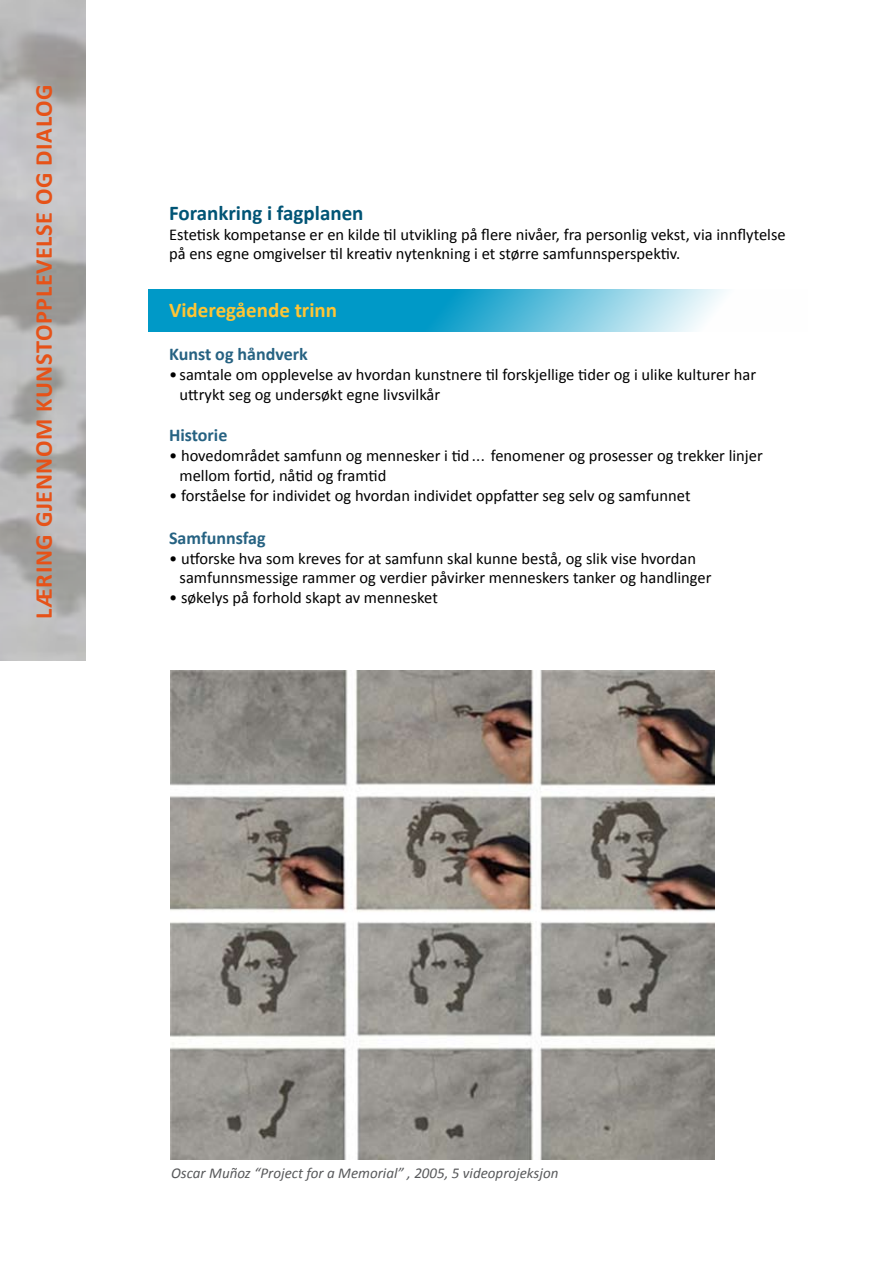
<style>
.page{position:relative;width:893px;height:1263px;background:#fff}
.page>*{position:absolute;margin:0;border:0;box-sizing:border-box;transform-origin:0 0}
.t1{font:700 24.3px "Calibri";letter-spacing:.025em;color:#e65218}
.t2{font:700 21px "Calibri";color:#005475}
.t3{font:700 21px "Calibri";color:#ffc534}
.t4{font:700 18px "Calibri";color:#266282}
.t5{font:16.5px/19.8px "Calibri";color:#000}
.t6{font:italic 15px "Calibri";color:#58595b}
</style>
<div class="page">
<img style="left:170px;top:670px;width:544px;height:489px">
<svg style="left:149px;top:289px;width:577px;height:42px;background:#40b2d4"></svg>
<h1 class="t1" style="left:29px;top:619px;width:536px;rotate:-90deg">LÆRING GJENNOM KUNSTOPPLEVELSE OG DIALOG</h1>
<p class="t2" style="left:169px;top:200px;width:196px">Forankring i fagplanen</p>
<p class="t5" style="left:169px;top:224px;width:618px">Estetisk kompetanse er en kilde til utvikling på flere nivåer, fra personlig vekst, via innflytelse på ens egne omgivelser til kreativ nytenkning i et større samfunnsperspektiv.</p>
<p class="t3" style="left:169px;top:297px;width:170px">Videregående trinn</p>
<p class="t4" style="left:169px;top:343px;width:140px">Kunst og håndverk</p>
<p class="t5" style="left:180px;top:364px;width:578px;text-indent:-10px">• samtale om opplevelse av hvordan kunstnere til forskjellige tider og i ulike kulturer har uttrykt seg og undersøkt egne livsvilkår</p>
<p class="t4" style="left:169px;top:424px;width:60px">Historie</p>
<p class="t5" style="left:180px;top:445px;width:585px;text-indent:-10px">• hovedområdet samfunn og mennesker i tid ... fenomener og prosesser og trekker linjer mellom fortid, nåtid og framtid</p>
<p class="t5" style="left:169px;top:484px;width:523px">• forståelse for individet og hvordan individet oppfatter seg selv og samfunnet</p>
<p class="t4" style="left:169px;top:527px;width:98px">Samfunnsfag</p>
<p class="t5" style="left:180px;top:547px;width:534px;text-indent:-10px">• utforske hva som kreves for at samfunn skal kunne bestå, og slik vise hvordan samfunnsmessige rammer og verdier påvirker menneskers tanker og handlinger</p>
<p class="t5" style="left:169px;top:587px;width:270px">• søkelys på forhold skapt av mennesket</p>
<p class="t6" style="left:171px;top:1163px;width:389px">Oscar Muñoz “Project for a Memorial” , 2005, 5 videoprojeksjon</p>
</div>
